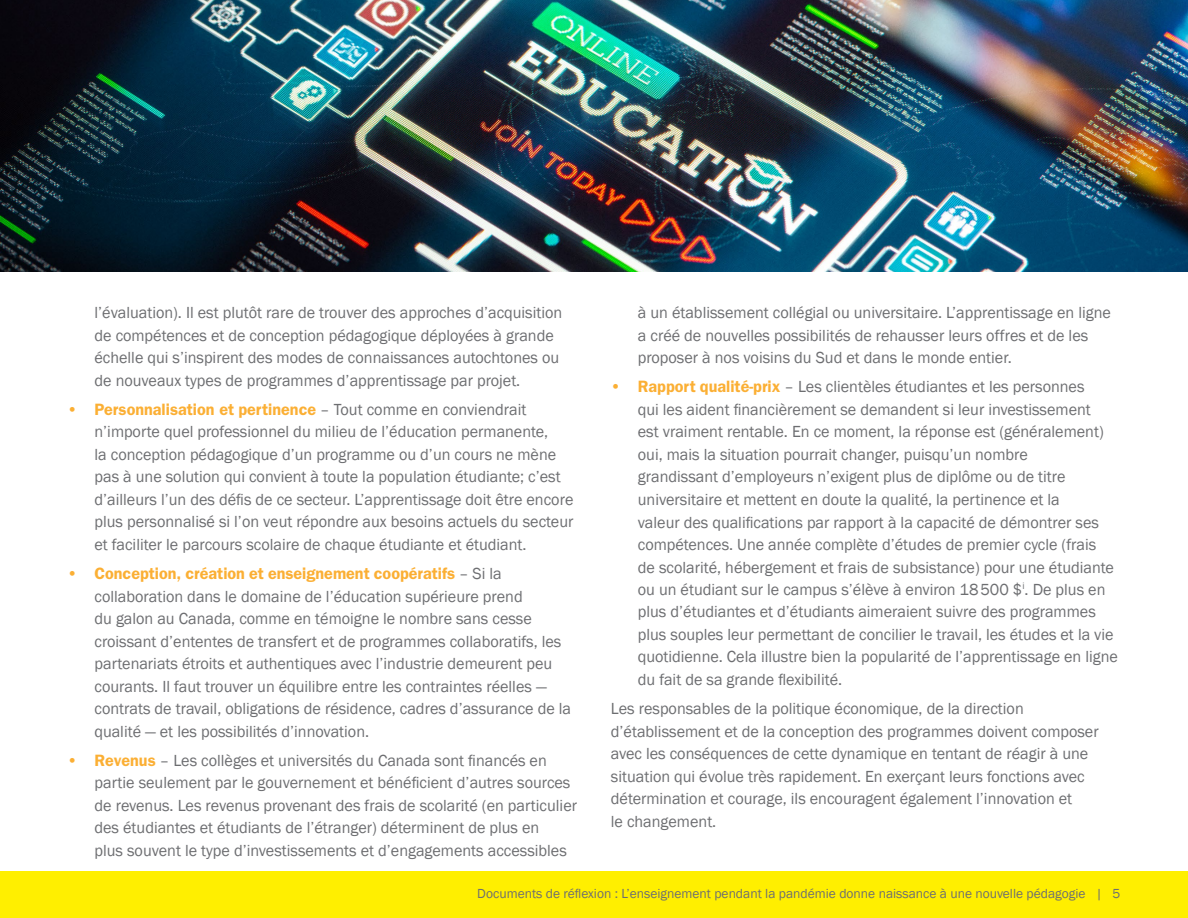
<style>
.page{position:relative;width:1188px;height:918px;background:#fff}
.page>*{position:absolute;margin:0;border:0;box-sizing:border-box;transform-origin:0 0}
.t1{font:16.5px/22.5px "Franklin Gothic";color:#6d6e71}
.t2{font:600 16.5px "ITC Franklin Gothic Std";color:#fbaf34}
.t3{font:13.5px "Franklin Gothic";color:#6d6e71}
.s1{font-family:"Franklin Gothic";font-weight:400;color:#6d6e71}
.s2{font-family:"ITC Franklin Gothic Std";font-weight:600;color:#fbaf34}
</style>
<div class="page">
<div style="left:0;top:872px;width:1188px;height:46px;background:#ffef00"></div>
<img style="left:0;top:0;width:1188px;height:271px">
<p class="t1" style="left:94px;top:302px;width:469px">l’évaluation). Il est plutôt rare de trouver des approches d’acquisition de compétences et de conception pédagogique déployées à grande échelle qui s’inspirent des modes de connaissances autochtones ou de nouveaux types de programmes d’apprentissage par projet.</p>
<p class="t2" style="left:67px;top:399px;width:460px">• Personnalisation et pertinence <span class="s1">– Tout comme en conviendrait</span></p>
<p class="t1" style="left:94px;top:421px;width:480px">n’importe quel professionnel du milieu de l’éducation permanente,<br>la conception pédagogique d’un programme ou d’un cours ne mène pas à une solution qui convient à toute la population étudiante; c’est d’ailleurs l’un des défis de ce secteur. L’apprentissage doit être encore plus personnalisé si l’on veut répondre aux besoins actuels du secteur et faciliter le parcours scolaire de chaque étudiante et étudiant.</p>
<p class="t2" style="left:67px;top:564px;width:436px">• Conception, création et enseignement coopératifs <span class="s1">– Si la</span></p>
<p class="t1" style="left:94px;top:585px;width:478px">collaboration dans le domaine de l’éducation supérieure prend<br>du galon au Canada, comme en témoigne le nombre sans cesse croissant d’ententes de transfert et de programmes collaboratifs, les partenariats étroits et authentiques avec l’industrie demeurent peu courants. Il faut trouver un équilibre entre les contraintes réelles — contrats de travail, obligations de résidence, cadres d’assurance de la qualité — et les possibilités d’innovation.</p>
<p class="t1" style="left:94px;top:750px;width:484px;text-indent:-27px"><span class="s2">• Revenus</span> – Les collèges et universités du Canada sont financés en partie seulement par le gouvernement et bénéficient d’autres sources de revenus. Les revenus provenant des frais de scolarité (en particulier des étudiantes et étudiants de l’étranger) déterminent de plus en<br>plus souvent le type d’investissements et d’engagements accessibles</p>
<p class="t1" style="left:638px;top:302px;width:475px">à un établissement collégial ou universitaire. L’apprentissage en ligne a créé de nouvelles possibilités de rehausser leurs offres et de les proposer à nos voisins du Sud et dans le monde entier.</p>
<p class="t1" style="left:638px;top:376px;width:482px;text-indent:-27px"><span class="s2">• Rapport qualité-prix</span> – Les clientèles étudiantes et les personnes<br>qui les aident financièrement se demandent si leur investissement<br>est vraiment rentable. En ce moment, la réponse est (généralement) oui, mais la situation pourrait changer, puisqu’un nombre<br>grandissant d’employeurs n’exigent plus de diplôme ou de titre universitaire et mettent en doute la qualité, la pertinence et la<br>valeur des qualifications par rapport à la capacité de démontrer ses compétences. Une année complète d’études de premier cycle (frais<br>de scolarité, hébergement et frais de subsistance) pour une étudiante ou un étudiant sur le campus s’élève à environ 18500 $<sup>i</sup>. De plus en plus d’étudiantes et d’étudiants aimeraient suivre des programmes plus souples leur permettant de concilier le travail, les études et la vie quotidienne. Cela illustre bien la popularité de l’apprentissage en ligne du fait de sa grande flexibilité.</p>
<p class="t1" style="left:611px;top:698px;width:489px">Les responsables de la politique économique, de la direction d’établissement et de la conception des programmes doivent composer avec les conséquences de cette dynamique en tentant de réagir à une situation qui évolue très rapidement. En exerçant leurs fonctions avec détermination et courage, ils encouragent également l’innovation et<br>le changement.</p>
<p class="t3" style="left:477px;top:885px;width:645px">Documents de réflexion : L’enseignement pendant la pandémie donne naissance à une nouvelle pédagogie | 5</p>
</div>
